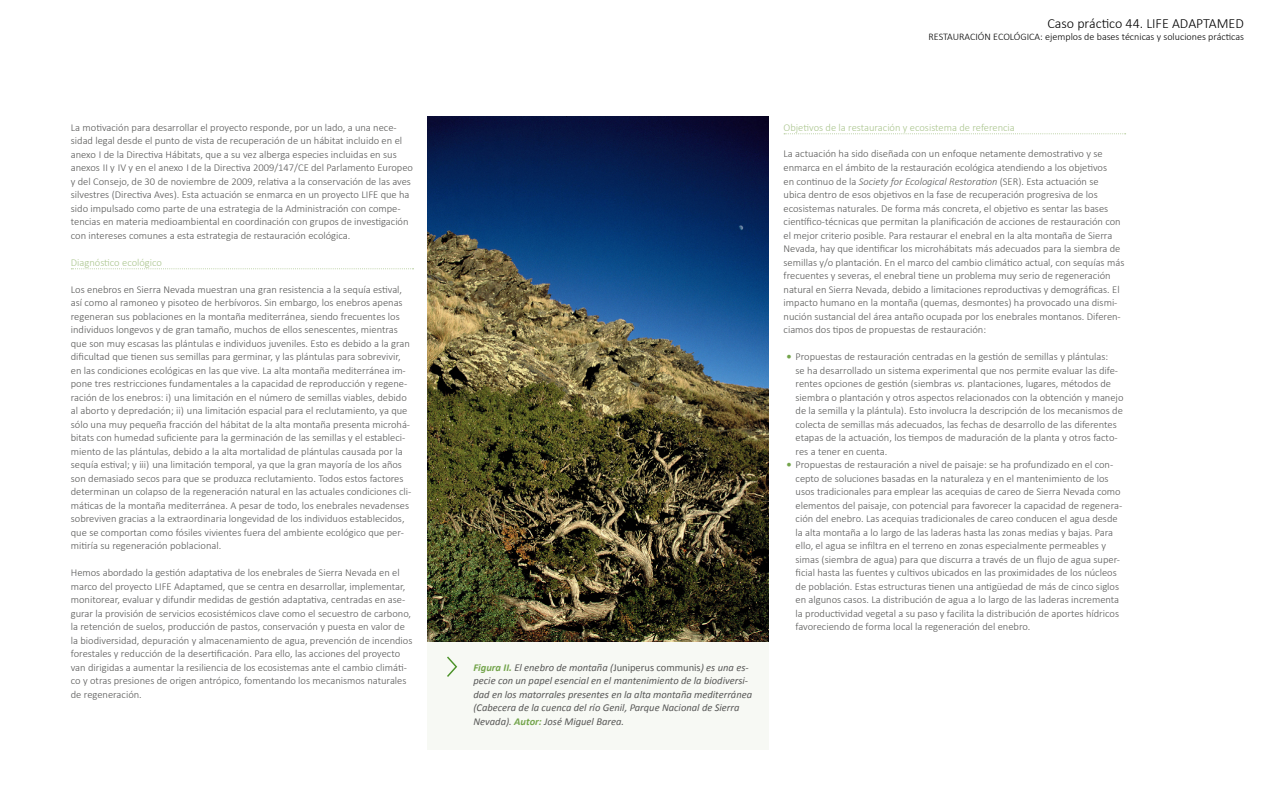
<style>
.page{position:relative;width:1280px;height:800px;background:#fff}
.page>*{position:absolute;margin:0;border:0;box-sizing:border-box;transform-origin:0 0}
.t1{font:300 14px "Calibri";color:#000}
.t2{font:300 10.5px/13.5px "Calibri";color:#575756}
.t3{font:italic 10.5px/13.5px "Calibri";color:#575756}
.t4{font:300 10.5px "Calibri";color:#aac58e}
.t5{font:300 10.1px "Calibri";color:#000}
.s1{font-weight:700;color:#74a54c}
.s2{font-style:normal}
.s3{font-style:italic}
</style>
<div class="page">
<svg style="left:71px;top:268px;width:343px;height:1px"></svg>
<svg style="left:784px;top:133px;width:342px;height:1px"></svg>
<div style="left:427px;top:474px;width:342px;height:276px;background:#f7f9f4"></div>
<img style="left:427px;top:116px;width:342px;height:525px">
<svg style="left:447px;top:657px;width:10px;height:20px"></svg>
<p class="t2" style="left:71px;top:120px;width:344px">La motivación para desarrollar el proyecto responde, por un lado, a una nece&shy;sidad legal desde el punto de vista de recuperación de un hábitat incluido en el anexo I de la Directiva Hábitats, que a su vez alberga especies incluidas en sus anexos II y IV y en el anexo I de la Directiva 2009/147/CE del Parlamento Europeo y del Consejo, de 30 de noviembre de 2009, relativa a la conservación de las aves silvestres (Directiva Aves). Esta actuación se enmarca en un proyecto LIFE que ha sido impulsado como parte de una estrategia de la Administración con compe&shy;tencias en materia medioambiental en coordinación con grupos de investigación con intereses comunes a esta estrategia de restauración ecológica.</p>
<p class="t4" style="left:71px;top:256px;width:93px">Diagnóstico ecológico</p>
<p class="t2" style="left:71px;top:282px;width:342px">Los enebros en Sierra Nevada muestran una gran resistencia a la sequía estival, así como al ramoneo y pisoteo de herbívoros. Sin embargo, los enebros apenas regeneran sus poblaciones en la montaña mediterránea, siendo frecuentes los individuos longevos y de gran tamaño, muchos de ellos senescentes, mientras que son muy escasas las plántulas e individuos juveniles. Esto es debido a la gran dificultad que tienen sus semillas para germinar, y las plántulas para sobrevivir, en las condiciones ecológicas en las que vive. La alta montaña mediterránea im&shy;pone tres restricciones fundamentales a la capacidad de reproducción y regene&shy;ración de los enebros: i) una limitación en el número de semillas viables, debido al aborto y depredación; ii) una limitación espacial para el reclutamiento, ya que sólo una muy pequeña fracción del hábitat de la alta montaña presenta microhá&shy;bitats con humedad suficiente para la germinación de las semillas y el estableci&shy;miento de las plántulas, debido a la alta mortalidad de plántulas causada por la sequía estival; y iii) una limitación temporal, ya que la gran mayoría de los años son demasiado secos para que se produzca reclutamiento. Todos estos factores determinan un colapso de la regeneración natural en las actuales condiciones cli&shy;máticas de la montaña mediterránea. A pesar de todo, los enebrales nevadenses sobreviven gracias a la extraordinaria longevidad de los individuos establecidos, que se comportan como fósiles vivientes fuera del ambiente ecológico que per&shy;mitiría su regeneración poblacional.</p>
<p class="t2" style="left:71px;top:566px;width:343px">Hemos abordado la gestión adaptativa de los enebrales de Sierra Nevada en el marco del proyecto LIFE Adaptamed, que se centra en desarrollar, implementar, monitorear, evaluar y difundir medidas de gestión adaptativa, centradas en ase&shy;gurar la provisión de servicios ecosistémicos clave como el secuestro de carbono, la retención de suelos, producción de pastos, conservación y puesta en valor de la biodiversidad, depuración y almacenamiento de agua, prevención de incendios forestales y reducción de la desertificación. Para ello, las acciones del proyecto van dirigidas a aumentar la resiliencia de los ecosistemas ante el cambio climáti&shy;co y otras presiones de origen antrópico, fomentando los mecanismos naturales de regeneración.</p>
<h1 class="t1" style="left:1047px;top:14px;width:198px">Caso práctico 44. LIFE ADAPTAMED</h1>
<p class="t5" style="left:928px;top:30px;width:317px">RESTAURACIÓN ECOLÓGICA: ejemplos de bases técnicas y soluciones prácticas</p>
<p class="t3" style="left:473px;top:660px;width:280px"><span class="s1">Figura II.</span> El enebro de montaña (<span class="s2">Juniperus communis</span>) es una es&shy;pecie con un papel esencial en el mantenimiento de la biodiversi&shy;dad en los matorrales presentes en la alta montaña mediterránea (Cabecera de la cuenca del río Genil, Parque Nacional de Sierra Nevada). <span class="s1">Autor:</span> José Miguel Barea.</p>
<p class="t4" style="left:784px;top:121px;width:233px">Objetivos de la restauración y ecosistema de referencia</p>
<p class="t2" style="left:784px;top:147px;width:342px">La actuación ha sido diseñada con un enfoque netamente demostrativo y se enmarca en el ámbito de la restauración ecológica atendiendo a los objetivos<br>en continuo de la <span class="s3">Society for Ecological Restoration</span> (SER). Esta actuación se<br>ubica dentro de esos objetivos en la fase de recuperación progresiva de los ecosistemas naturales. De forma más concreta, el objetivo es sentar las bases científico-técnicas que permitan la planificación de acciones de restauración con el mejor criterio posible. Para restaurar el enebral en la alta montaña de Sierra Nevada, hay que identificar los microhábitats más adecuados para la siembra de semillas y/o plantación. En el marco del cambio climático actual, con sequías más frecuentes y severas, el enebral tiene un problema muy serio de regeneración natural en Sierra Nevada, debido a limitaciones reproductivas y demográficas. El impacto humano en la montaña (quemas, desmontes) ha provocado una dismi&shy;nución sustancial del área antaño ocupada por los enebrales montanos. Diferen&shy;ciamos dos tipos de propuestas de restauración:</p>
<p class="t2" style="left:796px;top:350px;width:329px;text-indent:-9px"><span class="s1">•</span> Propuestas de restauración centradas en la gestión de semillas y plántulas:<br>se ha desarrollado un sistema experimental que nos permite evaluar las dife&shy;rentes opciones de gestión (siembras <span class="s3">vs.</span> plantaciones, lugares, métodos de siembra o plantación y otros aspectos relacionados con la obtención y manejo de la semilla y la plántula). Esto involucra la descripción de los mecanismos de colecta de semillas más adecuados, las fechas de desarrollo de las diferentes etapas de la actuación, los tiempos de maduración de la planta y otros facto&shy;res a tener en cuenta.</p>
<p class="t2" style="left:796px;top:458px;width:328px;text-indent:-9px"><span class="s1">•</span> Propuestas de restauración a nivel de paisaje: se ha profundizado en el con&shy;cepto de soluciones basadas en la naturaleza y en el mantenimiento de los usos tradicionales para emplear las acequias de careo de Sierra Nevada como elementos del paisaje, con potencial para favorecer la capacidad de regenera&shy;ción del enebro. Las acequias tradicionales de careo conducen el agua desde la alta montaña a lo largo de las laderas hasta las zonas medias y bajas. Para ello, el agua se infiltra en el terreno en zonas especialmente permeables y simas (siembra de agua) para que discurra a través de un flujo de agua super&shy;ficial hasta las fuentes y cultivos ubicados en las proximidades de los núcleos de población. Estas estructuras tienen una antigüedad de más de cinco siglos en algunos casos. La distribución de agua a lo largo de las laderas incrementa la productividad vegetal a su paso y facilita la distribución de aportes hídricos favoreciendo de forma local la regeneración del enebro.</p>
</div>
